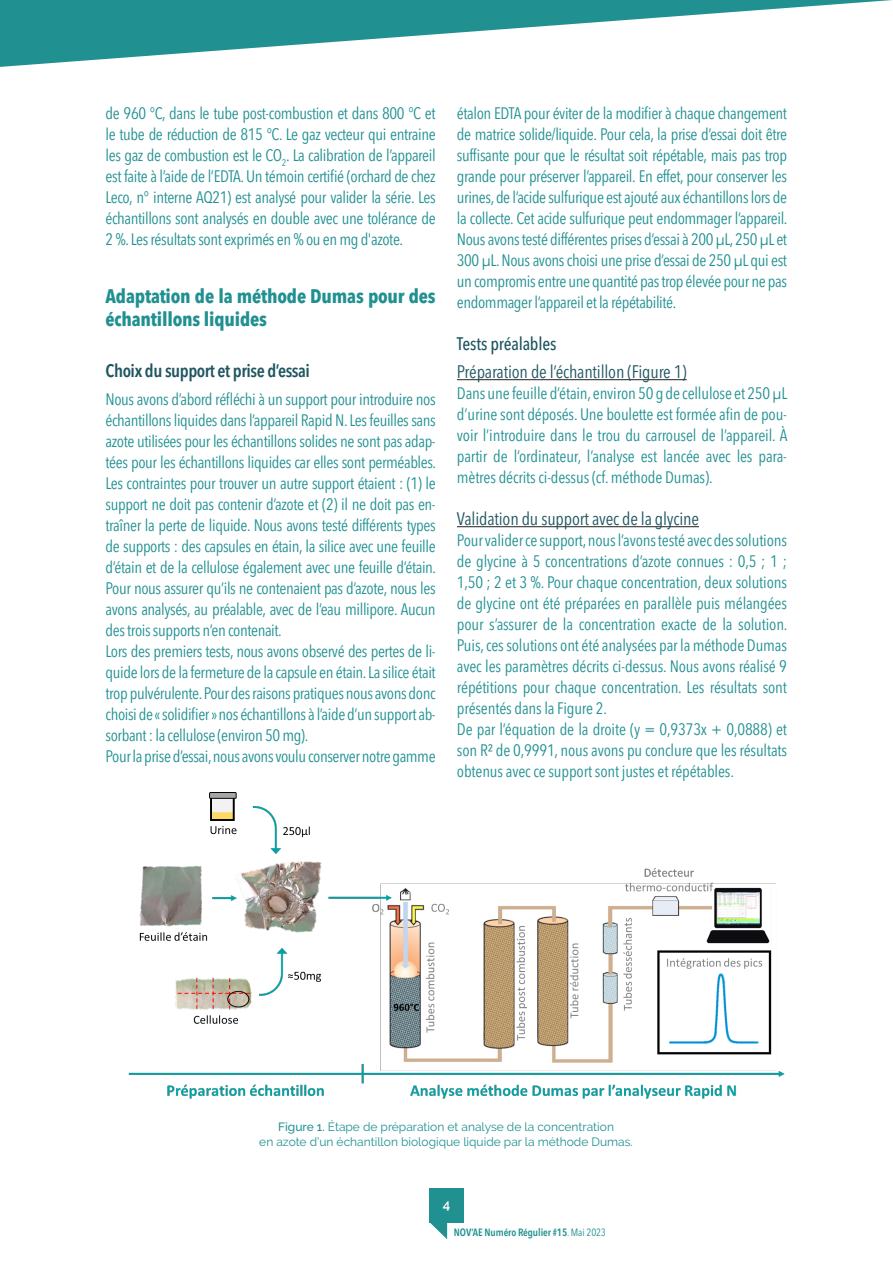
<style>
.page{position:relative;width:893px;height:1263px;background:#fff}
.page>*{position:absolute;margin:0;border:0;box-sizing:border-box;transform-origin:0 0}
.texte_article{font:700 condensed 19.5px/22.5px "Avenir Next LT Pro";letter-spacing:-.01em;color:#219091}
.texte_article-2{font:condensed 18px "Avenir Next LT Pro";letter-spacing:-.01em;color:#1f5560}
.texte_article-3{font:600 condensed 18px "Avenir Next LT Pro";letter-spacing:-.025em;color:#1f5560}
.texte_article-4{font:500 condensed 18px "Avenir Next LT Pro";letter-spacing:-.01em;color:#1f5560}
.texte_article-5{font:condensed 16.5px/21px "Avenir Next LT Pro";letter-spacing:-.025em;color:#219091;text-align:justify}
.t1{font:600 13.5px "Raleway";color:#fff}
.Legende_sarcelle{font:12px "Raleway";color:#219091}
.t2{font:600 condensed 10.5px "Avenir Next LT Pro";letter-spacing:-.01em;color:#219091}
.s1{font-weight:500}
.s2{font-weight:400}
</style>
<div class="page">
<svg style="left:429px;top:1222px;width:18px;height:17px"></svg>
<div style="left:429px;top:1188px;width:34px;height:34px;background:#219091"></div>
<svg style="left:0;top:0;width:892px;height:67px"></svg>
<hr style="left:457px;top:379px;width:230px;height:1px;background:#231f20">
<hr style="left:457px;top:526px;width:242px;height:1px;background:#231f20">
<img style="left:128px;top:792px;width:657px;height:307px">
<p class="texte_article-5" style="left:106px;top:103px;width:332px">de 960 °C, dans le tube post-combustion et dans 800 °C et le tube de réduction de 815 °C. Le gaz vecteur qui entraine les gaz de combustion est le CO<sub>2</sub>. La calibration de l’appareil est faite à l’aide de l’EDTA. Un témoin certifié (orchard de chez Leco, n° interne AQ21) est analysé pour valider la série. Les échantillons sont analysés en double avec une tolérance de 2 %. Les résultats sont exprimés en % ou en mg d'azote.</p>
<p class="texte_article" style="left:106px;top:285px;width:332px">Adaptation de la méthode Dumas pour des échantillons liquides</p>
<p class="texte_article-3" style="left:106px;top:360px;width:206px">Choix du support et prise d’essai</p>
<p class="texte_article-5" style="left:106px;top:389px;width:332px">Nous avons d’abord réfléchi à un support pour introduire nos échantillons liquides dans l’appareil Rapid N. Les feuilles sans azote utilisées pour les échantillons solides ne sont pas adap&shy;tées pour les échantillons liquides car elles sont perméables.<br>Les contraintes pour trouver un autre support étaient : (1) le support ne doit pas contenir d’azote et (2) il ne doit pas en&shy;traîner la perte de liquide. Nous avons testé différents types de supports : des capsules en étain, la silice avec une feuille d’étain et de la cellulose également avec une feuille d’étain.<br>Pour nous assurer qu’ils ne contenaient pas d’azote, nous les avons analysés, au préalable, avec de l’eau millipore. Aucun des trois supports n’en contenait.</p>
<p class="texte_article-5" style="left:106px;top:641px;width:332px">Lors des premiers tests, nous avons observé des pertes de li&shy;quide lors de la fermeture de la capsule en étain. La silice était trop pulvérulente. Pour des raisons pratiques nous avons donc choisi de « solidifier » nos échantillons à l’aide d’un support ab&shy;sorbant : la cellulose (environ 50 mg).</p>
<p class="texte_article-5" style="left:106px;top:746px;width:332px">Pour la prise d’essai, nous avons voulu conserver notre gamme</p>
<p class="texte_article-5" style="left:457px;top:103px;width:332px">étalon EDTA pour éviter de la modifier à chaque changement de matrice solide/liquide. Pour cela, la prise d’essai doit être suffisante pour que le résultat soit répétable, mais pas trop grande pour préserver l’appareil. En effet, pour conserver les urines, de l’acide sulfurique est ajouté aux échantillons lors de la collecte. Cet acide sulfurique peut endommager l’appareil.<br>Nous avons testé différentes prises d’essai à 200 µL, 250 µL et 300 µL. Nous avons choisi une prise d’essai de 250 µL qui est un compromis entre une quantité pas trop élevée pour ne pas endommager l’appareil et la répétabilité.</p>
<p class="texte_article-4" style="left:457px;top:333px;width:101px">Tests préalables</p>
<p class="texte_article-2" style="left:457px;top:361px;width:231px">Préparation de l’échantillon (Figure 1)</p>
<p class="texte_article-5" style="left:457px;top:383px;width:332px">Dans une feuille d’étain, environ 50 g de cellulose et 250 µL d’urine sont déposés. Une boulette est formée afin de pou&shy;voir l’introduire dans le trou du carrousel de l’appareil. À partir de l’ordinateur, l’analyse est lancée avec les para&shy;mètres décrits ci-dessus (cf. méthode Dumas).</p>
<p class="texte_article-2" style="left:457px;top:508px;width:244px">Validation du support avec de la glycine</p>
<p class="texte_article-5" style="left:457px;top:530px;width:332px">Pour valider ce support, nous l’avons testé avec des solutions de glycine à 5 concentrations d’azote connues : 0,5 ; 1 ; 1,50 ; 2 et 3 %. Pour chaque concentration, deux solutions de glycine ont été préparées en parallèle puis mélangées pour s’assurer de la concentration exacte de la solution.<br>Puis, ces solutions ont été analysées par la méthode Dumas avec les paramètres décrits ci-dessus. Nous avons réalisé 9 répétitions pour chaque concentration. Les résultats sont présentés dans la Figure 2.</p>
<p class="texte_article-5" style="left:457px;top:719px;width:332px">De par l’équation de la droite (y = 0,9373x + 0,0888) et son R² de 0,9991, nous avons pu conclure que les résultats obtenus avec ce support sont justes et répétables.</p>
<p class="Legende_sarcelle" style="left:278px;top:1119px;width:337px"><span class="s1">Figure 1.</span> Étape de préparation et analyse de la concentration</p>
<p class="Legende_sarcelle" style="left:259px;top:1134px;width:375px">en azote d’un échantillon biologique liquide par la méthode Dumas.</p>
<p class="t1" style="left:443px;top:1197px;width:9px">4</p>
<p class="t2" style="left:454px;top:1226px;width:153px">NOV’AE Numéro Régulier #15<span class="s2">. Mai 2023</span></p>
</div>
